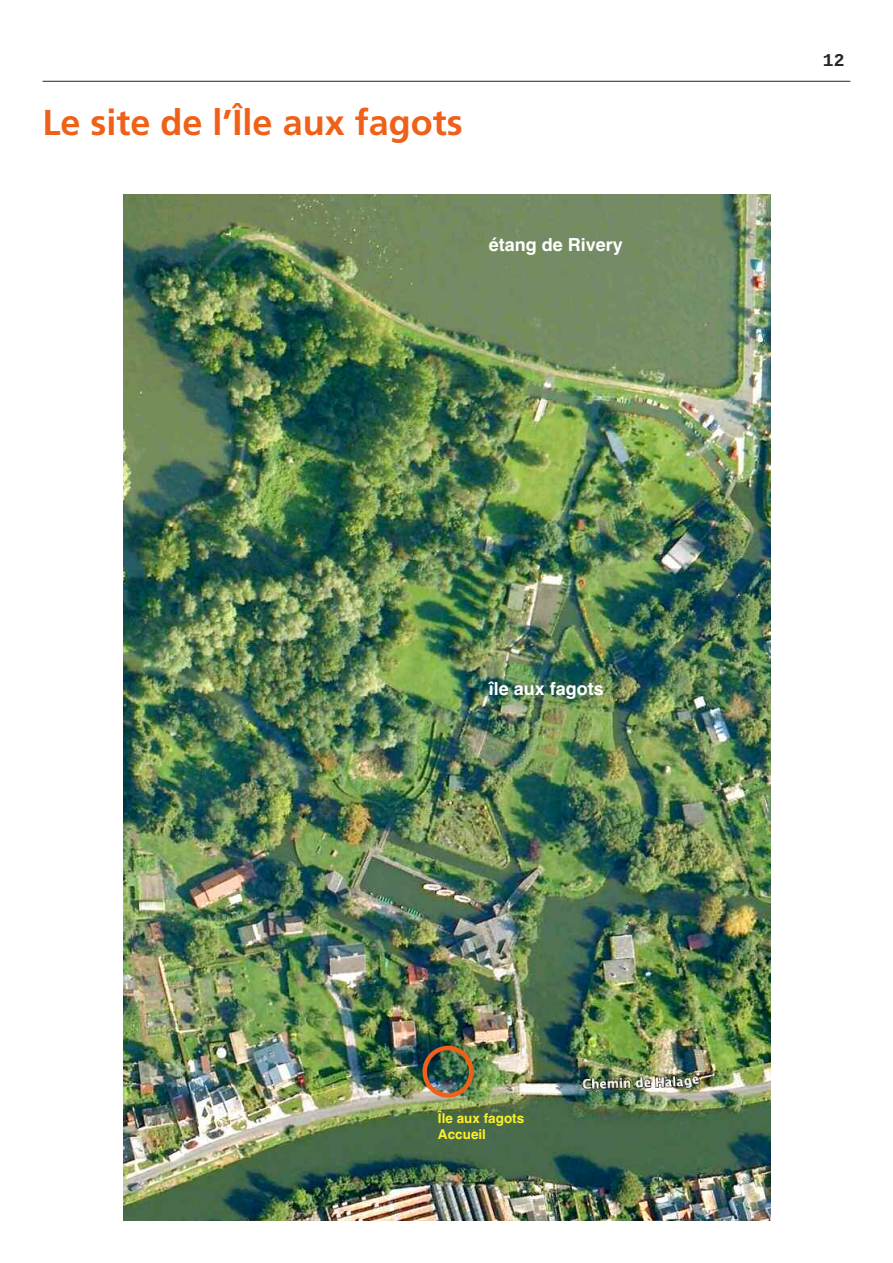
<style>
.page{position:relative;width:893px;height:1263px;background:#fff}
.page>*{position:absolute;margin:0;border:0;box-sizing:border-box;transform-origin:0 0}
.t1{font:700 36px "Frutiger";color:#ef6019}
.t2{font:700 18px "Helvetica";color:#fff}
.t3{font:700 18px "Liberation Mono";color:#272526}
.t4{font:700 13.5px/16.2px "Helvetica";color:#fff029}
</style>
<div class="page">
<img style="left:124px;top:194px;width:646px;height:1026px">
<hr style="left:43px;top:81px;width:807px;height:1px;background:#272526">
<img style="left:422px;top:1046px;width:51px;height:52px">
<h1 class="t1" style="left:43px;top:108px;width:422px">Le site de l’Île aux fagots</h1>
<p class="t2" style="left:489px;top:234px;width:136px">étang de rivery</p>
<p class="t2" style="left:489px;top:678px;width:117px">île aux fagots</p>
<p class="t4" style="left:438px;top:1110px;width:88px">Île aux fagots<br>Accueil</p>
<p class="t3" style="left:823px;top:49px;width:23px">12</p>
</div>
